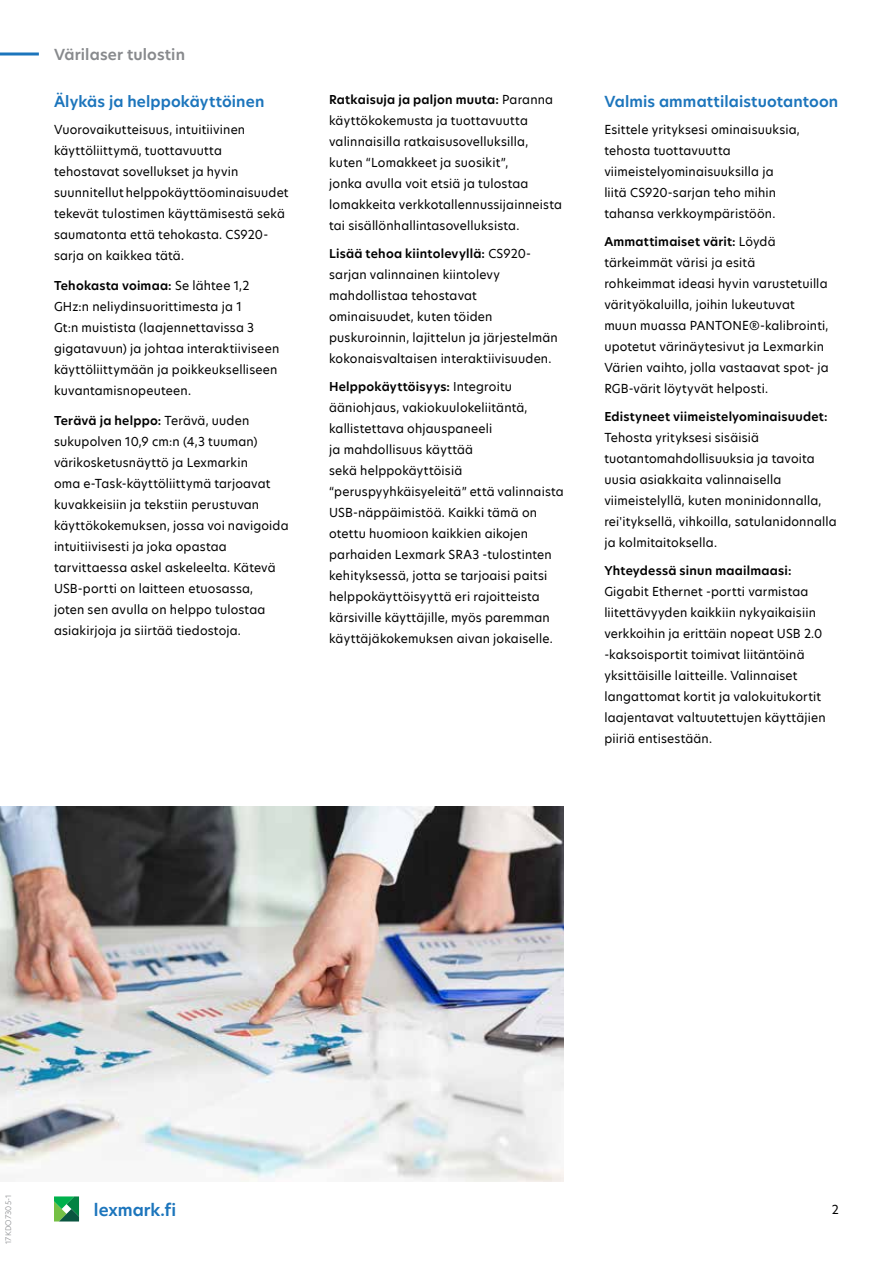
<style>
.page{position:relative;width:893px;height:1263px;background:#fff}
.page>*{position:absolute;margin:0;border:0;box-sizing:border-box;transform-origin:0 0}
.t1{font:600 16.5px "TP Hero";color:#1c75bc}
.t2{font:600 15px "TP Hero";letter-spacing:.01em;color:#1c75bc}
.t3{font:600 15px "TP Hero";letter-spacing:.01em;color:#888a8d}
.t4{font:12px/21px "TP Hero";letter-spacing:.015em;color:#000}
.t5{font:600 12px "TP Hero";letter-spacing:.015em;color:#000}
.t6{font:300 7.5px "TP Hero";letter-spacing:.025em;color:#888a8d}
.s1{font-weight:600}
</style>
<div class="page">
<hr style="left:0;top:52px;width:39px;height:3px;background:#1c75bc">
<svg style="left:54px;top:1196px;width:25px;height:25px"></svg>
<img style="left:0;top:806px;width:564px;height:376px">
<p class="t3" style="left:54px;top:44px;width:133px">Värilaser tulostin</p>
<p class="t2" style="left:54px;top:91px;width:212px">Älykäs ja helppokäyttöinen</p>
<p class="t4" style="left:54px;top:119px;width:236px">Vuorovaikutteisuus, intuitiivinen käyttöliittymä, tuottavuutta tehostavat sovellukset ja hyvin suunnitellut helppokäyttöominaisuudet tekevät tulostimen käyttämisestä sekä saumatonta että tehokasta. CS920- sarja on kaikkea tätä.</p>
<p class="t4" style="left:54px;top:275px;width:227px"><span class="s1">Tehokasta voimaa:</span> Se lähtee 1,2<br>GHz:n neliydinsuorittimesta ja 1<br>Gt:n muistista (laajennettavissa 3 gigatavuun) ja johtaa interaktiiviseen käyttöliittymään ja poikkeukselliseen kuvantamisnopeuteen.</p>
<p class="t4" style="left:54px;top:409px;width:236px"><span class="s1">Terävä ja helppo:</span> Terävä, uuden sukupolven 10,9 cm:n (4,3 tuuman) värikosketusnäyttö ja Lexmarkin<br>oma e-Task-käyttöliittymä tarjoavat kuvakkeisiin ja tekstiin perustuvan käyttökokemuksen, jossa voi navigoida intuitiivisesti ja joka opastaa tarvittaessa askel askeleelta. Kätevä USB-portti on laitteen etuosassa,<br>joten sen avulla on helppo tulostaa asiakirjoja ja siirtää tiedostoja.</p>
<p class="t4" style="left:329px;top:89px;width:234px"><span class="s1">Ratkaisuja ja paljon muuta:</span> Paranna käyttökokemusta ja tuottavuutta valinnaisilla ratkaisusovelluksilla, kuten “Lomakkeet ja suosikit”,<br>jonka avulla voit etsiä ja tulostaa lomakkeita verkkotallennussijainneista tai sisällönhallintasovelluksista.</p>
<p class="t4" style="left:329px;top:243px;width:230px"><span class="s1">Lisää tehoa kiintolevyllä:</span> CS920- sarjan valinnainen kiintolevy mahdollistaa tehostavat ominaisuudet, kuten töiden puskuroinnin, lajittelun ja järjestelmän kokonaisvaltaisen interaktiivisuuden.</p>
<p class="t4" style="left:329px;top:376px;width:236px"><span class="s1">Helppokäyttöisyys:</span> Integroitu ääniohjaus, vakiokuulokeliitäntä, kallistettava ohjauspaneeli<br>ja mahdollisuus käyttää<br>sekä helppokäyttöisiä “peruspyyhkäisyeleitä” että valinnaista USB-näppäimistöä. Kaikki tämä on otettu huomioon kaikkien aikojen parhaiden Lexmark SRA3 -tulostinten kehityksessä, jotta se tarjoaisi paitsi helppokäyttöisyyttä eri rajoitteista kärsiville käyttäjille, myös paremman käyttäjäkokemuksen aivan jokaiselle.</p>
<p class="t2" style="left:604px;top:91px;width:235px">Valmis ammattilaistuotantoon</p>
<p class="t4" style="left:604px;top:119px;width:197px">Esittele yrityksesi ominaisuuksia, tehosta tuottavuutta viimeistelyominaisuuksilla ja<br>liitä CS920-sarjan teho mihin tahansa verkkoympäristöön.</p>
<p class="t4" style="left:604px;top:231px;width:226px"><span class="s1">Ammattimaiset värit:</span> Löydä tärkeimmät värisi ja esitä rohkeimmat ideasi hyvin varustetuilla värityökaluilla, joihin lukeutuvat muun muassa PANTONE®-kalibrointi, upotetut värinäytesivut ja Lexmarkin Värien vaihto, jolla vastaavat spot- ja RGB-värit löytyvät helposti.</p>
<p class="t5" style="left:604px;top:408px;width:225px">Edistyneet viimeistelyominaisuudet:</p>
<p class="t4" style="left:604px;top:427px;width:234px">Tehosta yrityksesi sisäisiä tuotantomahdollisuuksia ja tavoita uusia asiakkaita valinnaisella viimeistelyllä, kuten moninidonnalla, rei'ityksellä, vihkoilla, satulanidonnalla ja kolmitaitoksella.</p>
<p class="t5" style="left:604px;top:562px;width:189px">Yhteydessä sinun maailmaasi:</p>
<p class="t4" style="left:604px;top:580px;width:223px">Gigabit Ethernet -portti varmistaa liitettävyyden kaikkiin nykyaikaisiin verkkoihin ja erittäin nopeat USB 2.0 -kaksoisportit toimivat liitäntöinä yksittäisille laitteille. Valinnaiset langattomat kortit ja valokuitukortit laajentavat valtuutettujen käyttäjien piiriä entisestään.</p>
<p class="t6" style="left:3px;top:1244px;width:50px;rotate:-90deg">17KDO7305-1</p>
<h1 class="t1" style="left:94px;top:1198px;width:84px">lexmark.fi</h1>
<p class="t4" style="left:832px;top:1199px;width:9px">2</p>
</div>
